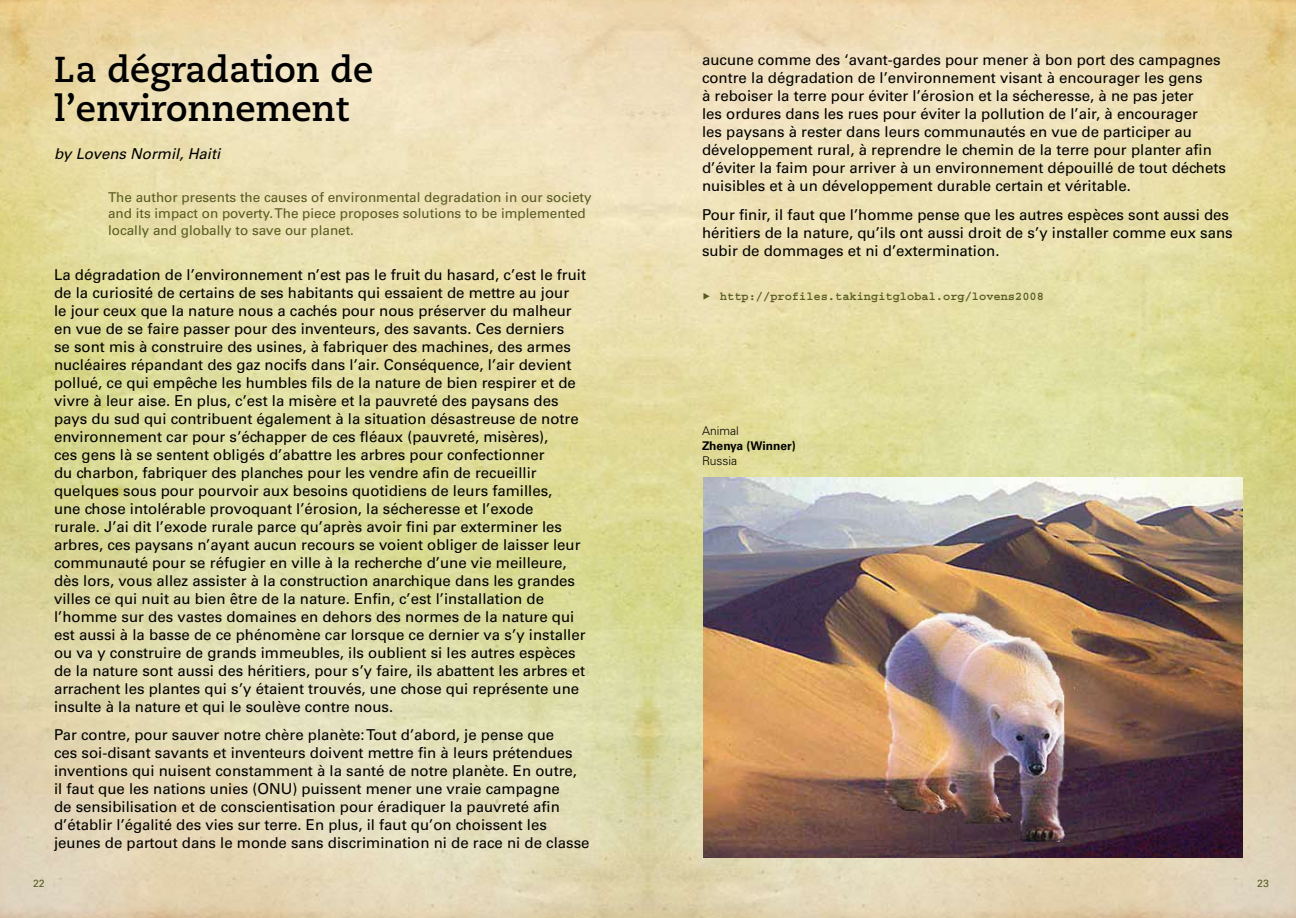
<style>
.page{position:relative;width:1296px;height:918px;background:#fff}
.page>*{position:absolute;margin:0;border:0;box-sizing:border-box;transform-origin:0 0}
.t1{font:700 36px/39px "Caecilia LT Std";color:#000}
.t2{font:15px/18px "Univers LT Std";color:#000}
.t3{font:italic 15px "Univers LT Std";color:#000}
.t4{font:13.5px/16.2px "Univers LT Std";color:#575921}
.t5{font:700 12px "Courier Std";color:#575921}
.t6{font:700 12px "Univers LT Std";color:#000}
.t7{font:300 12px "Univers LT Std";color:#000}
.t8{font:10.5px "Univers LT Std";color:#575921}
.s1{font-size:15px}
</style>
<div class="page">
<img style="left:0;top:0;width:1296px;height:918px">
<img style="left:703px;top:477px;width:540px;height:381px">
<h1 class="t1" style="left:54px;top:50px;width:321px">La dégradation de l’environnement</h1>
<p class="t3" style="left:54px;top:145px;width:168px">by Lovens Normil, Haiti</p>
<p class="t4" style="left:108px;top:189px;width:485px">The author presents the causes of environmental degradation in our society and its impact on poverty. The piece proposes solutions to be implemented locally and globally to save our planet.</p>
<p class="t2" style="left:54px;top:265px;width:534px">La dégradation de l’environnement n’est pas le fruit du hasard, c’est le fruit de la curiosité de certains de ses habitants qui essaient de mettre au jour<br>le jour ceux que la nature nous a cachés pour nous préserver du malheur en vue de se faire passer pour des inventeurs, des savants. Ces derniers<br>se sont mis à construire des usines, à fabriquer des machines, des armes nucléaires répandant des gaz nocifs dans l’air. Conséquence, l’air devient pollué, ce qui empêche les humbles fils de la nature de bien respirer et de vivre à leur aise. En plus, c’est la misère et la pauvreté des paysans des pays du sud qui contribuent également à la situation désastreuse de notre environnement car pour s’échapper de ces fléaux (pauvreté, misères),<br>ces gens là se sentent obligés d’abattre les arbres pour confectionner<br>du charbon, fabriquer des planches pour les vendre afin de recueillir quelques sous pour pourvoir aux besoins quotidiens de leurs familles,<br>une chose intolérable provoquant l’érosion, la sécheresse et l’exode<br>rurale. J’ai dit l’exode rurale parce qu’après avoir fini par exterminer les arbres, ces paysans n’ayant aucun recours se voient obliger de laisser leur communauté pour se réfugier en ville à la recherche d’une vie meilleure, dès lors, vous allez assister à la construction anarchique dans les grandes villes ce qui nuit au bien être de la nature. Enfin, c’est l’installation de l’homme sur des vastes domaines en dehors des normes de la nature qui est aussi à la basse de ce phénomène car lorsque ce dernier va s’y installer ou va y construire de grands immeubles, ils oublient si les autres espèces de la nature sont aussi des héritiers, pour s’y faire, ils abattent les arbres et arrachent les plantes qui s’y étaient trouvés, une chose qui représente une insulte à la nature et qui le soulève contre nous.</p>
<p class="t2" style="left:54px;top:726px;width:537px">Par contre, pour sauver notre chère planète: Tout d’abord, je pense que<br>ces soi-disant savants et inventeurs doivent mettre fin à leurs prétendues inventions qui nuisent constamment à la santé de notre planète. En outre,<br>il faut que les nations unies (ONU) puissent mener une vraie campagne<br>de sensibilisation et de conscientisation pour éradiquer la pauvreté afin d’établir l’égalité des vies sur terre. En plus, il faut qu’on choissent les jeunes de partout dans le monde sans discrimination ni de race ni de classe</p>
<p class="t2" style="left:702px;top:51px;width:525px">aucune comme des ‘avant-gardes pour mener à bon port des campagnes contre la dégradation de l’environnement visant à encourager les gens<br>à reboiser la terre pour éviter l’érosion et la sécheresse, à ne pas jeter<br>les ordures dans les rues pour éviter la pollution de l’air, à encourager<br>les paysans à rester dans leurs communautés en vue de participer au développement rural, à reprendre le chemin de la terre pour planter afin d’éviter la faim pour arriver à un environnement dépouillé de tout déchets nuisibles et à un développement durable certain et véritable.</p>
<p class="t2" style="left:702px;top:205px;width:532px">Pour finir, il faut que l’homme pense que les autres espèces sont aussi des héritiers de la nature, qu’ils ont aussi droit de s’y installer comme eux sans subir de dommages et ni d’extermination.</p>
<p class="t5" style="left:702px;top:290px;width:343px"><span class="s1">▶</span> http://profiles.takingitglobal.org/lovens2008</p>
<p class="t7" style="left:702px;top:424px;width:38px">Animal</p>
<p class="t6" style="left:702px;top:439px;width:95px">Zhenya (Winner)</p>
<p class="t7" style="left:702px;top:454px;width:37px">Russia</p>
<p class="t8" style="left:33px;top:877px;width:13px">22</p>
<p class="t8" style="left:1257px;top:877px;width:13px">23</p>
</div>
